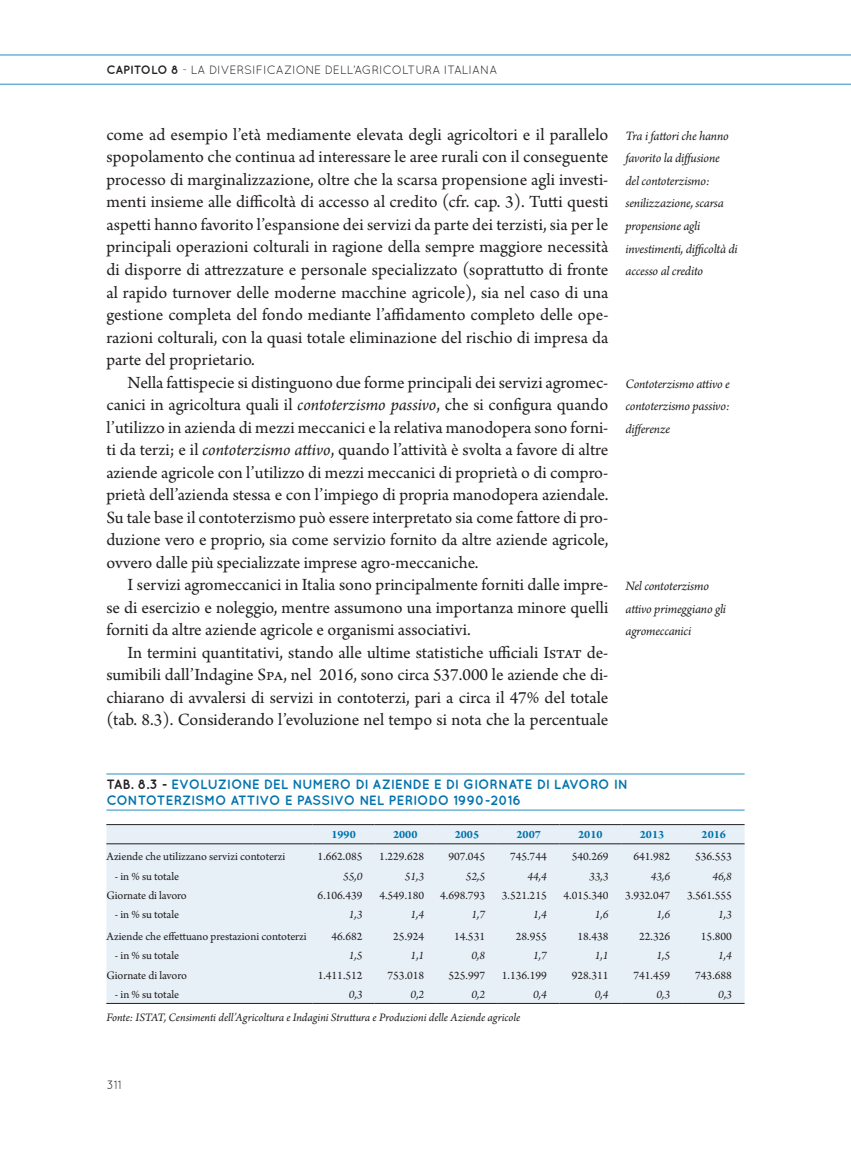
<style>
.page{position:relative;width:851px;height:1149px;background:#fff}
.page>*{position:absolute;margin:0;border:0;box-sizing:border-box;transform-origin:0 0}
.t1{font:18px/22.5px "Arno Pro";letter-spacing:.025em;color:#231f20;text-align:justify}
.t2{font:italic 13.5px/22.5px "Arno Pro";letter-spacing:-.015em;color:#231f20}
.t3{font:700 13.5px/16.2px "Quicksand";color:#0073ae}
.t4{font:12px "Arno Pro";color:#231f20}
.t5{font:italic 12px "Arno Pro";color:#231f20}
.t6{font:12px "Quicksand";color:#231f20}
.t7{font:700 12px "Arno Pro";color:#0073ae}
.s1{font-weight:700}
.s2{font-style:italic}
.s3{color:#231f20}
</style>
<div class="page">
<hr style="left:0;top:55px;width:850px;height:1px;background:#278ec1">
<hr style="left:0;top:84px;width:850px;height:1px;background:#278ec1">
<hr style="left:106px;top:773px;width:638px;height:1px;background:#278ec1">
<hr style="left:106px;top:809px;width:638px;height:1px;background:#278ec1">
<div style="left:106px;top:825px;width:638px;height:177px;background:#e7f0f7"></div>
<hr style="left:106px;top:824px;width:207px;height:1px;background:#231f20">
<hr style="left:313px;top:824px;width:61px;height:1px;background:#231f20">
<hr style="left:374px;top:824px;width:62px;height:1px;background:#231f20">
<hr style="left:436px;top:824px;width:61px;height:1px;background:#231f20">
<hr style="left:497px;top:824px;width:62px;height:1px;background:#231f20">
<hr style="left:559px;top:824px;width:62px;height:1px;background:#231f20">
<hr style="left:621px;top:824px;width:61px;height:1px;background:#231f20">
<hr style="left:682px;top:824px;width:62px;height:1px;background:#231f20">
<hr style="left:106px;top:843px;width:207px;height:1px;background:#231f20">
<hr style="left:313px;top:843px;width:61px;height:1px;background:#231f20">
<hr style="left:374px;top:843px;width:62px;height:1px;background:#231f20">
<hr style="left:436px;top:843px;width:61px;height:1px;background:#231f20">
<hr style="left:497px;top:843px;width:62px;height:1px;background:#231f20">
<hr style="left:559px;top:843px;width:62px;height:1px;background:#231f20">
<hr style="left:621px;top:843px;width:61px;height:1px;background:#231f20">
<hr style="left:682px;top:843px;width:62px;height:1px;background:#231f20">
<hr style="left:106px;top:1002px;width:207px;height:1px;background:#231f20">
<hr style="left:313px;top:1002px;width:61px;height:1px;background:#231f20">
<hr style="left:374px;top:1002px;width:62px;height:1px;background:#231f20">
<hr style="left:436px;top:1002px;width:61px;height:1px;background:#231f20">
<hr style="left:497px;top:1002px;width:62px;height:1px;background:#231f20">
<hr style="left:559px;top:1002px;width:62px;height:1px;background:#231f20">
<hr style="left:621px;top:1002px;width:61px;height:1px;background:#231f20">
<hr style="left:682px;top:1002px;width:62px;height:1px;background:#231f20">
<p class="t6" style="left:106px;top:63px;width:392px"><span class="s1">CAPITOLO 8</span> - LA DIVERSIFICAZIONE DELL’AGRICOLTURA ITALIANA</p>
<p class="t1" style="left:106px;top:124px;width:503px">come ad esempio l’età mediamente elevata degli agricoltori e il parallelo spopolamento che continua ad interessare le aree rurali con il conseguente processo di marginalizzazione, oltre che la scarsa propensione agli investi&shy;menti insieme alle difficoltà di accesso al credito (cfr. cap. 3). Tutti questi aspetti hanno favorito l’espansione dei servizi da parte dei terzisti, sia per le principali operazioni colturali in ragione della sempre maggiore necessità di disporre di attrezzature e personale specializzato (soprattutto di fronte al rapido turnover delle moderne macchine agricole), sia nel caso di una gestione completa del fondo mediante l’affidamento completo delle ope&shy;razioni colturali, con la quasi totale eliminazione del rischio di impresa da parte del proprietario.</p>
<p class="t1" style="left:106px;top:372px;width:503px;text-indent:21px">Nella fattispecie si distinguono due forme principali dei servizi agromec&shy;canici in agricoltura quali il <span class="s2">contoterzismo passivo</span>, che si configura quando l’utilizzo in azienda di mezzi meccanici e la relativa manodopera sono forni&shy;ti da terzi; e il <span class="s2">contoterzismo attivo</span>, quando l’attività è svolta a favore di altre aziende agricole con l’utilizzo di mezzi meccanici di proprietà o di compro&shy;prietà dell’azienda stessa e con l’impiego di propria manodopera aziendale.<br>Su tale base il contoterzismo può essere interpretato sia come fattore di pro&shy;duzione vero e proprio, sia come servizio fornito da altre aziende agricole, ovvero dalle più specializzate imprese agro-meccaniche.</p>
<p class="t1" style="left:106px;top:574px;width:503px;text-indent:21px">I servizi agromeccanici in Italia sono principalmente forniti dalle impre&shy;se di esercizio e noleggio, mentre assumono una importanza minore quelli forniti da altre aziende agricole e organismi associativi.</p>
<p class="t1" style="left:106px;top:642px;width:503px;text-indent:21px">In termini quantitativi, stando alle ultime statistiche ufficiali Istat de&shy;sumibili dall’Indagine Spa, nel 2016, sono circa 537.000 le aziende che di&shy;chiarano di avvalersi di servizi in contoterzi, pari a circa il 47% del totale (tab. 8.3). Considerando l’evoluzione nel tempo si nota che la percentuale</p>
<p class="t2" style="left:625px;top:125px;width:114px">Tra i fattori che hanno favorito la diffusione<br>del contoterzismo: senilizzazione, scarsa propensione agli investimenti, difficoltà di accesso al credito</p>
<p class="t2" style="left:625px;top:373px;width:106px;text-align:justify">Contoterzismo attivo e contoterzismo passivo: differenze</p>
<p class="t2" style="left:625px;top:575px;width:102px">Nel contoterzismo attivo primeggiano gli agromeccanici</p>
<p class="t3" style="left:106px;top:775px;width:523px"><span class="s3">TAB. 8.3 -</span> EVOLUZIONE DEL NUMERO DI AZIENDE E DI GIORNATE DI LAVORO IN<br>CONTOTERZISMO ATTIVO E PASSIVO NEL PERIODO 1990-2016</p>
<p class="t7" style="left:331px;top:827px;width:26px">1990</p>
<p class="t7" style="left:393px;top:827px;width:26px">2000</p>
<p class="t7" style="left:454px;top:827px;width:26px">2005</p>
<p class="t7" style="left:516px;top:827px;width:26px">2007</p>
<p class="t7" style="left:578px;top:827px;width:26px">2010</p>
<p class="t7" style="left:639px;top:827px;width:26px">2013</p>
<p class="t7" style="left:701px;top:827px;width:26px">2016</p>
<p class="t4" style="left:106px;top:849px;width:180px">Aziende che utilizzano servizi contoterzi</p>
<p class="t4" style="left:317px;top:849px;width:46px">1.662.085</p>
<p class="t4" style="left:379px;top:849px;width:46px">1.229.628</p>
<p class="t4" style="left:448px;top:849px;width:38px">907.045</p>
<p class="t4" style="left:510px;top:849px;width:38px">745.744</p>
<p class="t4" style="left:571px;top:849px;width:38px">540.269</p>
<p class="t4" style="left:633px;top:849px;width:38px">641.982</p>
<p class="t4" style="left:695px;top:849px;width:38px">536.553</p>
<p class="t4" style="left:115px;top:868px;width:66px">- in % su totale</p>
<p class="t5" style="left:343px;top:868px;width:21px">55,0</p>
<p class="t5" style="left:405px;top:868px;width:21px">51,3</p>
<p class="t5" style="left:465px;top:868px;width:21px">52,5</p>
<p class="t5" style="left:527px;top:868px;width:21px">44,4</p>
<p class="t5" style="left:589px;top:868px;width:21px">33,3</p>
<p class="t5" style="left:650px;top:868px;width:21px">43,6</p>
<p class="t5" style="left:712px;top:868px;width:21px">46,8</p>
<p class="t4" style="left:106px;top:888px;width:82px">Giornate di lavoro</p>
<p class="t4" style="left:317px;top:888px;width:46px">6.106.439</p>
<p class="t4" style="left:379px;top:888px;width:46px">4.549.180</p>
<p class="t4" style="left:440px;top:888px;width:46px">4.698.793</p>
<p class="t4" style="left:502px;top:888px;width:46px">3.521.215</p>
<p class="t4" style="left:563px;top:888px;width:46px">4.015.340</p>
<p class="t4" style="left:625px;top:888px;width:46px">3.932.047</p>
<p class="t4" style="left:687px;top:888px;width:46px">3.561.555</p>
<p class="t4" style="left:115px;top:907px;width:66px">- in % su totale</p>
<p class="t5" style="left:349px;top:907px;width:15px">1,3</p>
<p class="t5" style="left:410px;top:907px;width:15px">1,4</p>
<p class="t5" style="left:471px;top:907px;width:15px">1,7</p>
<p class="t5" style="left:533px;top:907px;width:15px">1,4</p>
<p class="t5" style="left:594px;top:907px;width:15px">1,6</p>
<p class="t5" style="left:656px;top:907px;width:15px">1,6</p>
<p class="t5" style="left:718px;top:907px;width:15px">1,3</p>
<p class="t4" style="left:106px;top:929px;width:202px">Aziende che effettuano prestazioni contoterzi</p>
<p class="t4" style="left:331px;top:929px;width:33px">46.682</p>
<p class="t4" style="left:393px;top:929px;width:33px">25.924</p>
<p class="t4" style="left:454px;top:929px;width:33px">14.531</p>
<p class="t4" style="left:515px;top:929px;width:33px">28.955</p>
<p class="t4" style="left:577px;top:929px;width:33px">18.438</p>
<p class="t4" style="left:639px;top:929px;width:33px">22.326</p>
<p class="t4" style="left:700px;top:929px;width:33px">15.800</p>
<p class="t4" style="left:115px;top:948px;width:66px">- in % su totale</p>
<p class="t5" style="left:349px;top:948px;width:15px">1,5</p>
<p class="t5" style="left:410px;top:948px;width:15px">1,1</p>
<p class="t5" style="left:471px;top:948px;width:15px">0,8</p>
<p class="t5" style="left:533px;top:948px;width:15px">1,7</p>
<p class="t5" style="left:594px;top:948px;width:15px">1,1</p>
<p class="t5" style="left:656px;top:948px;width:15px">1,5</p>
<p class="t5" style="left:718px;top:948px;width:15px">1,4</p>
<p class="t4" style="left:106px;top:967px;width:82px">Giornate di lavoro</p>
<p class="t4" style="left:317px;top:967px;width:46px">1.411.512</p>
<p class="t4" style="left:387px;top:967px;width:38px">753.018</p>
<p class="t4" style="left:448px;top:967px;width:38px">525.997</p>
<p class="t4" style="left:502px;top:967px;width:46px">1.136.199</p>
<p class="t4" style="left:571px;top:967px;width:38px">928.311</p>
<p class="t4" style="left:633px;top:967px;width:38px">741.459</p>
<p class="t4" style="left:695px;top:967px;width:38px">743.688</p>
<p class="t4" style="left:115px;top:987px;width:66px">- in % su totale</p>
<p class="t5" style="left:349px;top:987px;width:15px">0,3</p>
<p class="t5" style="left:410px;top:987px;width:15px">0,2</p>
<p class="t5" style="left:471px;top:987px;width:15px">0,2</p>
<p class="t5" style="left:533px;top:987px;width:15px">0,4</p>
<p class="t5" style="left:594px;top:987px;width:15px">0,4</p>
<p class="t5" style="left:656px;top:987px;width:15px">0,3</p>
<p class="t5" style="left:718px;top:987px;width:15px">0,3</p>
<p class="t5" style="left:106px;top:1010px;width:415px">Fonte: ISTAT, Censimenti dell’Agricoltura e Indagini Struttura e Produzioni delle Aziende agricole</p>
<p class="t6" style="left:106px;top:1077px;width:17px">311</p>
</div>
